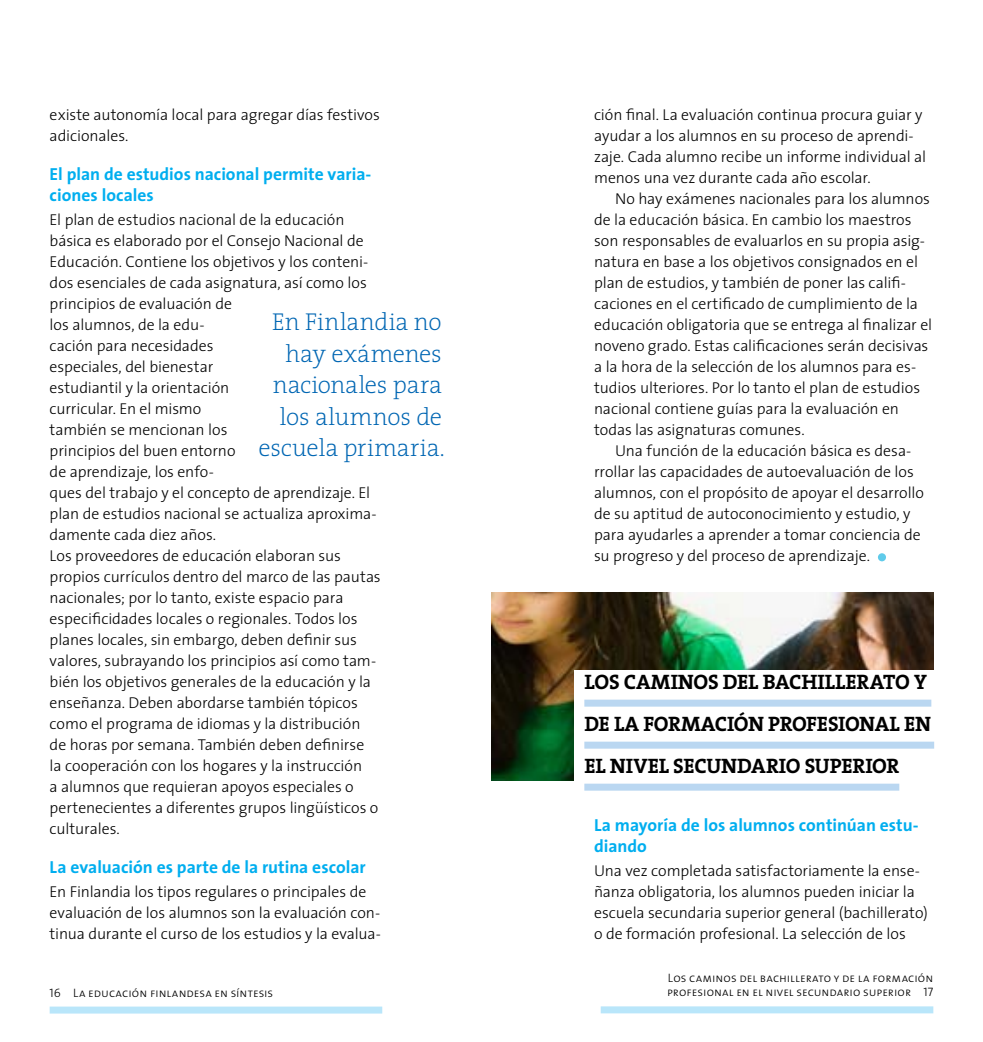
<style>
.page{position:relative;width:983px;height:1042px;background:#fff}
.page>*{position:absolute;margin:0;border:0;box-sizing:border-box;transform-origin:0 0}
.t1{font:200 24.5px/31.5px "The Serif";letter-spacing:-.005em;color:#0066b3;text-align:right}
.t2{font:21px/42px "The Serif Bold Caps";letter-spacing:-.01em;color:#000}
.t3{font:700 17.5px/21px "The Sans";color:#00aeef}
.t4{font:300 15.75px/21px "The Sans";letter-spacing:-.005em;color:#000}
.t5{font:12.25px/14.7px "The Sans Light Caps";letter-spacing:.005em;color:#000}
.s1{font-size:9.62px}
</style>
<div class="page">
<div style="left:50px;top:1006px;width:332px;height:7px;background:#b9e6fa"></div>
<div style="left:877px;top:553px;width:8px;height:8px;background:#60cbea;border-radius:50%"></div>
<div style="left:600px;top:1006px;width:333px;height:7px;background:#b9e6fa"></div>
<img style="left:491px;top:592px;width:442px;height:188px">
<div style="left:574px;top:671px;width:359px;height:130px;background:#fff"></div>
<div style="left:584px;top:699px;width:347px;height:7px;background:#bad7f1"></div>
<div style="left:584px;top:741px;width:349px;height:7px;background:#bad7f1"></div>
<div style="left:584px;top:783px;width:315px;height:7px;background:#bad7f1"></div>
<p class="t4" style="left:50px;top:105px;width:332px">existe autonomía local para agregar días festivos adicionales.</p>
<p class="t3" style="left:50px;top:163px;width:323px">El plan de estudios nacional permite varia&shy;ciones locales</p>
<p class="t4" style="left:50px;top:210px;width:332px">El plan de estudios nacional de la educación básica es elaborado por el Consejo Nacional de Educación. Contiene los objetivos y los conteni&shy;dos esenciales de cada asignatura, así como los principios de evaluación de<br>los alumnos, de la edu-<br>cación para necesidades<br>especiales, del bienestar<br>estudiantil y la orientación<br>curricular. En el mismo<br>también se mencionan los<br>principios del buen entorno<br>de aprendizaje, los enfo-<br>ques del trabajo y el concepto de aprendizaje. El plan de estudios nacional se actualiza aproxima&shy;damente cada diez años.<br>Los proveedores de educación elaboran sus propios currículos dentro del marco de las pautas nacionales; por lo tanto, existe espacio para especificidades locales o regionales. Todos los planes locales, sin embargo, deben definir sus valores, subrayando los principios así como tam&shy;bién los objetivos generales de la educación y la enseñanza. Deben abordarse también tópicos como el programa de idiomas y la distribución de horas por semana. También deben definirse<br>la cooperación con los hogares y la instrucción<br>a alumnos que requieran apoyos especiales o pertenecientes a diferentes grupos lingüísticos o culturales.</p>
<p class="t3" style="left:50px;top:856px;width:317px">La evaluación es parte de la rutina escolar</p>
<p class="t4" style="left:50px;top:882px;width:333px">En Finlandia los tipos regulares o principales de evaluación de los alumnos son la evaluación con&shy;tinua durante el curso de los estudios y la evalua-</p>
<h1 class="t1" style="left:258px;top:306px;width:188px">En Finlandia no hay exámenes nacionales para los alumnos de escuela primaria.</h1>
<p class="t5" style="left:50px;top:985px;width:225px">16 La educación f<span class="s1">I</span>nlandesa en síntesis</p>
<p class="t4" style="left:594px;top:105px;width:333px">ción final. La evaluación continua procura guiar y ayudar a los alumnos en su proceso de aprendi&shy;zaje. Cada alumno recibe un informe individual al menos una vez durante cada año escolar.</p>
<p class="t4" style="left:594px;top:188px;width:339px;text-indent:21px">No hay exámenes nacionales para los alumnos de la educación básica. En cambio los maestros son responsables de evaluarlos en su propia asig&shy;natura en base a los objetivos consignados en el plan de estudios, y también de poner las califi&shy;caciones en el certificado de cumplimiento de la educación obligatoria que se entrega al finalizar el noveno grado. Estas calificaciones serán decisivas a la hora de la selección de los alumnos para es&shy;tudios ulteriores. Por lo tanto el plan de estudios nacional contiene guías para la evaluación en todas las asignaturas comunes.</p>
<p class="t4" style="left:594px;top:440px;width:331px;text-indent:21px">Una función de la educación básica es desa&shy;rrollar las capacidades de autoevaluación de los alumnos, con el propósito de apoyar el desarrollo de su aptitud de autoconocimiento y estudio, y para ayudarles a aprender a tomar conciencia de su progreso y del proceso de aprendizaje.</p>
<h2 class="t2" style="left:584px;top:661px;width:348px">LOS CAMINOS DEL BACHILLERATO Y<br>DE LA FORMACIÓN PROFESIONAL EN<br>EL NIVEL SECUNDARIO SUPERIOR</h2>
<p class="t3" style="left:594px;top:814px;width:326px">La mayoría de los alumnos continúan estu&shy;diando</p>
<p class="t4" style="left:594px;top:861px;width:335px">Una vez completada satisfactoriamente la ense&shy;ñanza obligatoria, los alumnos pueden iniciar la escuela secundaria superior general (bachillerato) o de formación profesional. La selección de los</p>
<p class="t5" style="left:667px;top:970px;width:268px">Los caminos del bachillerato y de la formación profesional en el nivel secundario superior 17</p>
</div>
